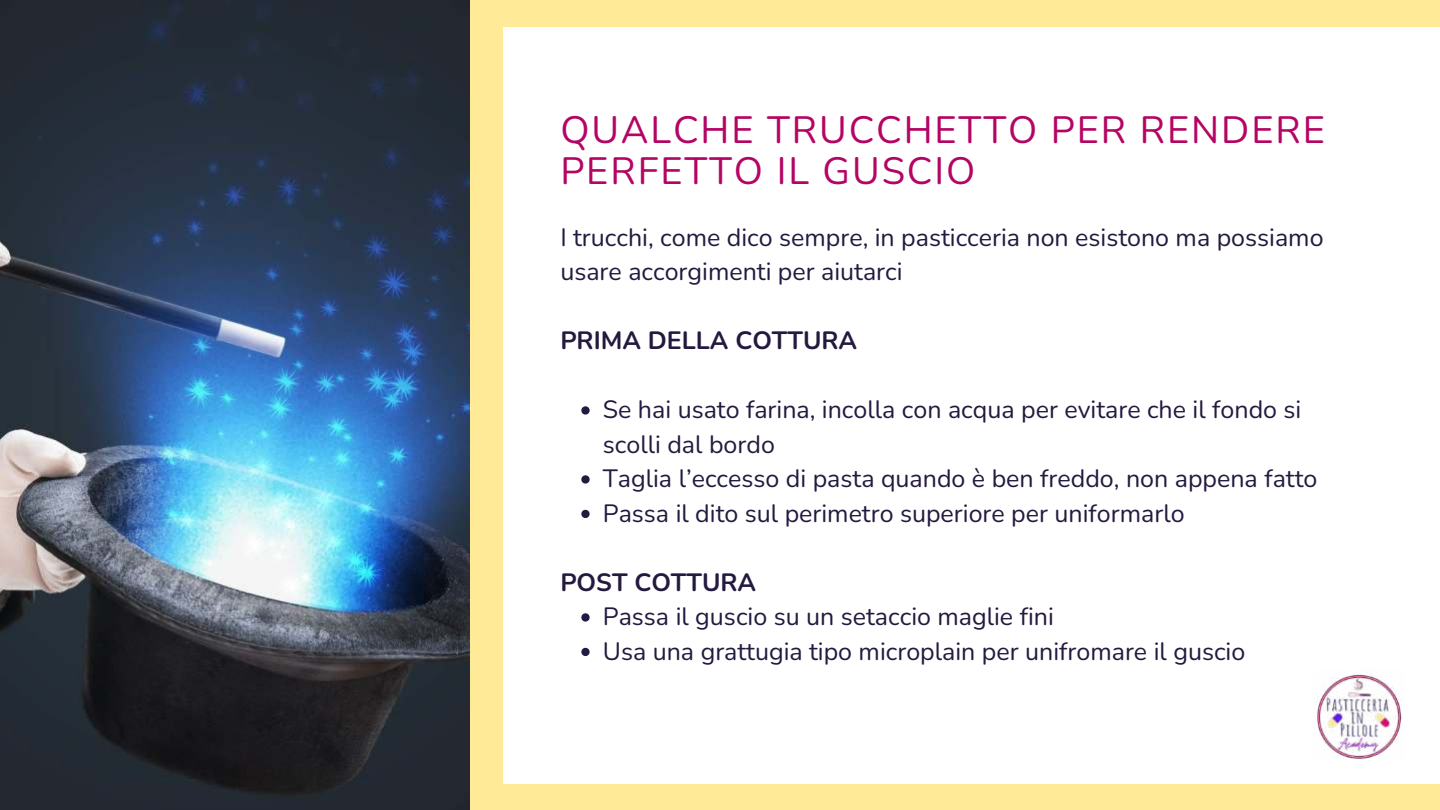
<style>
.page{position:relative;width:1440px;height:810px;background:#feea97}
.page>*{position:absolute;margin:0;border:0;box-sizing:border-box;transform-origin:0 0}
.t1{font:38px/41.2px "Nunito";letter-spacing:.05em;color:#b40564}
.t2{font:25px/34.5px "Nunito";color:#24193e}
.t3{font:700 25px "Nunito";color:#24193e}
</style>
<div class="page">
<div style="left:503px;top:27px;width:937px;height:756px;background:#fff"></div>
<img style="left:0;top:0;width:470px;height:810px">
<img style="left:1316px;top:671px;width:86px;height:90px">
<svg style="left:581px;top:406px;width:9px;height:9px"></svg>
<svg style="left:581px;top:475px;width:9px;height:9px"></svg>
<svg style="left:581px;top:510px;width:9px;height:8px"></svg>
<svg style="left:581px;top:613px;width:9px;height:9px"></svg>
<svg style="left:581px;top:648px;width:9px;height:8px"></svg>
<h1 class="t1" style="left:560px;top:108px;width:766px">QUALCHE TRUCCHETTO PER RENDERE<br>PERFETTO IL GUSCIO</h1>
<p class="t2" style="left:560px;top:219px;width:765px">I trucchi, come dico sempre, in pasticceria non esistono ma possiamo usare accorgimenti per aiutarci</p>
<p class="t3" style="left:560px;top:323px;width:298px">PRIMA DELLA COTTURA</p>
<p class="t2" style="left:603px;top:392px;width:716px">Se hai usato farina, incolla con acqua per evitare che il fondo si scolli dal bordo<br>Taglia l’eccesso di pasta quando è ben freddo, non appena fatto Passa il dito sul perimetro superiore per uniformarlo</p>
<p class="t3" style="left:560px;top:565px;width:197px">POST COTTURA</p>
<p class="t2" style="left:603px;top:599px;width:644px">Passa il guscio su un setaccio maglie fini<br>Usa una grattugia tipo microplain per unifromare il guscio</p>
</div>
